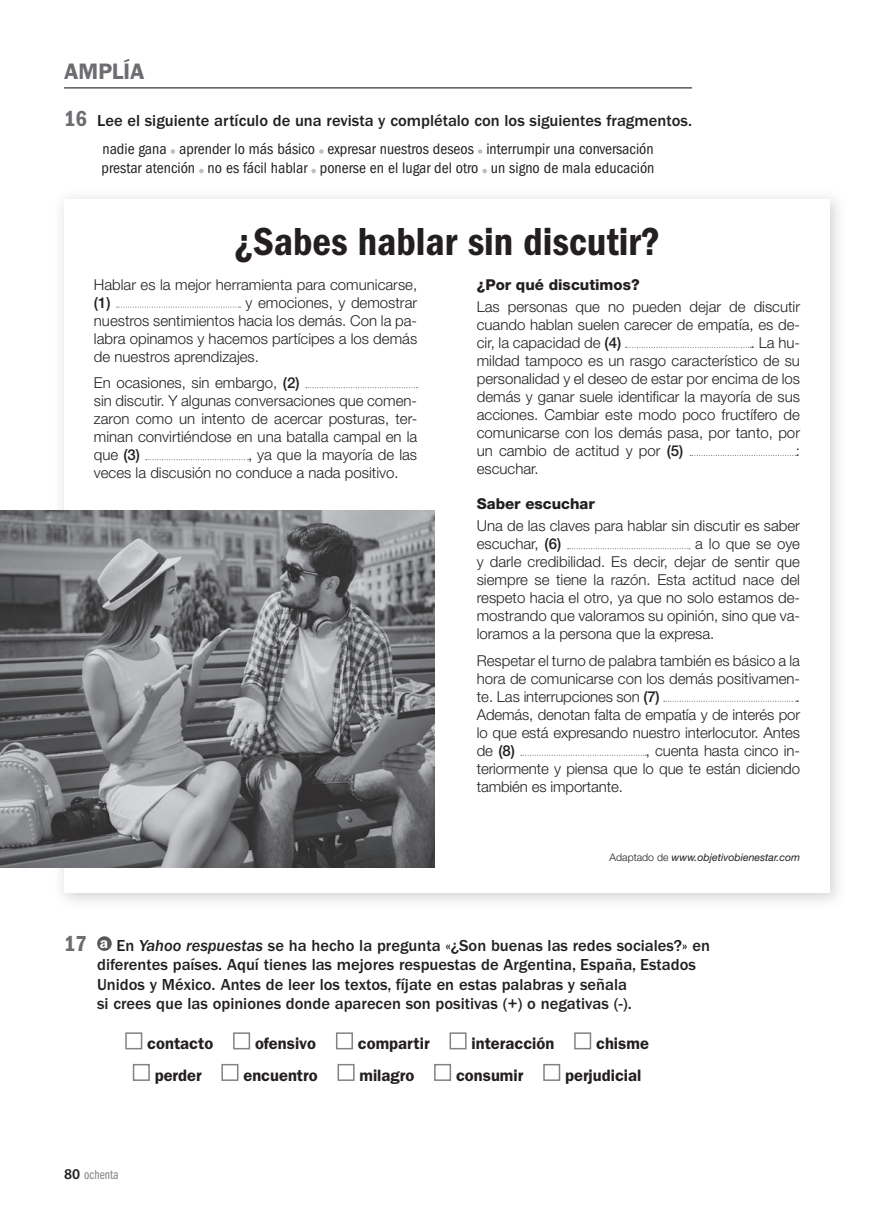
<style>
.page{position:relative;width:894px;height:1212px;background:#fff}
.page>*{position:absolute;margin:0;border:0;box-sizing:border-box;transform-origin:0 0}
.t1{font:40.5px "ITC Franklin Gothic Std Dm Cd";color:#231f20}
.t2{font:600 22.5px "ITC Franklin Gothic Std";color:#6c6d70}
.t3{font:500 16.5px/19.5px "ITC Franklin Gothic Std";color:#231f20}
.t4{font:600 16.5px "ITC Franklin Gothic Std";color:#231f20}
.t5{font:condensed 15.75px/19.5px "ITC Franklin Gothic Std";color:#231f20}
.t6{font:300 15px/18px "Helvetica Neue LT Std";color:#231f20;text-align:justify}
.t7{font:800 15px "Helvetica Neue LT Std";color:#231f20}
.t8{font:500 15px "Helvetica Neue LT Std";color:#231f20}
.t9{font:13.5px "ITC Franklin Gothic Std Bk Cp";color:#808285}
.t10{font:italic 10.5px "Helvetica Neue LT Std";color:#231f20}
.s1{font-family:"ITC Franklin Gothic Std Dm Cd";font-weight:400;font-size:22.5px;color:#6c6d70}
.s2{font-weight:500}
.s3{font-weight:300;font-style:normal}
.s4{font-family:"ITC Franklin Gothic Std Med It";font-weight:400}
.s5{font-family:"Myriad Pro";font-weight:600;font-size:15px;color:#231f20}
</style>
<div class="page">
<svg style="left:171px;top:149px;width:4px;height:5px"></svg>
<svg style="left:319px;top:149px;width:4px;height:5px"></svg>
<svg style="left:478px;top:149px;width:4px;height:5px"></svg>
<svg style="left:199px;top:169px;width:5px;height:4px"></svg>
<svg style="left:311px;top:169px;width:5px;height:4px"></svg>
<svg style="left:482px;top:169px;width:5px;height:4px"></svg>
<hr style="left:64px;top:87px;width:628px;height:1px;background:#231f20">
<div style="left:97px;top:936px;width:15px;height:15px;background:#57585a;border-radius:50%"></div>
<div style="left:125px;top:1032px;width:17px;height:17px;background:#fff;border:2px solid #808285"></div>
<div style="left:233px;top:1032px;width:17px;height:17px;background:#fff;border:2px solid #808285"></div>
<div style="left:336px;top:1032px;width:17px;height:17px;background:#fff;border:2px solid #808285"></div>
<div style="left:449px;top:1032px;width:17px;height:17px;background:#fff;border:2px solid #808285"></div>
<div style="left:574px;top:1032px;width:17px;height:17px;background:#fff;border:2px solid #808285"></div>
<div style="left:133px;top:1064px;width:17px;height:17px;background:#fff;border:2px solid #808285"></div>
<div style="left:221px;top:1064px;width:17px;height:17px;background:#fff;border:2px solid #808285"></div>
<div style="left:337px;top:1064px;width:17px;height:17px;background:#fff;border:2px solid #808285"></div>
<div style="left:434px;top:1064px;width:17px;height:17px;background:#fff;border:2px solid #808285"></div>
<div style="left:543px;top:1064px;width:17px;height:17px;background:#fff;border:2px solid #808285"></div>
<svg style="left:117px;top:306px;width:123px;height:2px"></svg>
<svg style="left:306px;top:387px;width:111px;height:1px"></svg>
<svg style="left:146px;top:459px;width:102px;height:1px"></svg>
<svg style="left:625px;top:347px;width:126px;height:1px"></svg>
<svg style="left:690px;top:455px;width:106px;height:1px"></svg>
<svg style="left:567px;top:548px;width:123px;height:1px"></svg>
<svg style="left:663px;top:700px;width:133px;height:2px"></svg>
<svg style="left:521px;top:754px;width:125px;height:2px"></svg>
<img style="left:0;top:510px;width:434px;height:357px">
<h2 class="t2" style="left:64px;top:58px;width:82px">aMplía</h2>
<p class="t3" style="left:64px;top:111px;width:629px"><span class="s1">16</span> Lee el siguiente artículo de una revista y complétalo con los siguientes fragmentos.</p>
<p class="t5" style="left:102px;top:139px;width:554px">nadie gana aprender lo más básico expresar nuestros deseos interrumpir una conversación prestar atención no es fácil hablar ponerse en el lugar del otro un signo de mala educación</p>
<h1 class="t1" style="left:234px;top:218px;width:428px">¿Sabes hablar sin discutir?</h1>
<p class="t6" style="left:94px;top:275px;width:325px">Hablar es la mejor herramienta para comunicarse,</p>
<p class="t8" style="left:94px;top:293px;width:18px">(1)</p>
<p class="t7" style="left:477px;top:275px;width:164px">¿Por qué discutimos?</p>
<p class="t6" style="left:477px;top:297px;width:325px">Las personas que no pueden dejar de discutir cuando hablan suelen carecer de empatía, es de&shy;cir, la capacidad de <span class="s2">(4)</span></p>
<p class="t6" style="left:94px;top:293px;width:325px;text-indent:152px">y emociones, y demostrar nuestros sentimientos hacia los demás. Con la pa&shy;labra opinamos y hacemos partícipes a los demás de nuestros aprendizajes.</p>
<p class="t6" style="left:94px;top:373px;width:325px;text-align:left">En ocasiones, sin embargo, <span class="s2">(2)<br></span>sin discutir. Y algunas conversaciones que comen&shy;zaron como un intento de acercar posturas, ter&shy;minan convirtiéndose en una batalla campal en la que <span class="s2">(3)</span></p>
<p class="t6" style="left:477px;top:333px;width:325px;text-indent:274px">. La hu&shy;mildad tampoco es un rasgo característico de su personalidad y el deseo de estar por encima de los demás y ganar suele identificar la mayoría de sus acciones. Cambiar este modo poco fructífero de comunicarse con los demás pasa, por tanto, por un cambio de actitud y por <span class="s2">(5)</span></p>
<p class="t6" style="left:796px;top:441px;width:6px">:</p>
<p class="t6" style="left:94px;top:445px;width:325px;text-indent:154px">, ya que la mayoría de las veces la discusión no conduce a nada positivo.</p>
<p class="t6" style="left:477px;top:459px;width:63px">escuchar.</p>
<p class="t7" style="left:477px;top:495px;width:120px">Saber escuchar</p>
<p class="t6" style="left:477px;top:516px;width:325px">Una de las claves para hablar sin discutir es saber escuchar, <span class="s2">(6)</span></p>
<p class="t6" style="left:477px;top:534px;width:325px;text-indent:218px">a lo que se oye y darle credibilidad. Es decir, dejar de sentir que siempre se tiene la razón. Esta actitud nace del respeto hacia el otro, ya que no solo estamos de&shy;mostrando que valoramos su opinión, sino que va&shy;loramos a la persona que la expresa.</p>
<p class="t6" style="left:477px;top:651px;width:325px">Respetar el turno de palabra también es básico a la hora de comunicarse con los demás positivamen&shy;te. Las interrupciones son <span class="s2">(7)</span></p>
<p class="t6" style="left:477px;top:687px;width:325px;text-indent:319px">.<br>Además, denotan falta de empatía y de interés por lo que está expresando nuestro interlocutor. Antes de <span class="s2">(8)</span></p>
<p class="t6" style="left:477px;top:741px;width:325px;text-indent:169px">, cuenta hasta cinco in&shy;teriormente y piensa que lo que te están diciendo también es importante.</p>
<p class="t10" style="left:609px;top:851px;width:192px"><span class="s3">Adaptado de</span> www.objetivobienestar.com</p>
<p class="t3" style="left:97px;top:936px;width:614px;text-indent:-33px"><span class="s1">17</span> <sup>a</sup> En <span class="s4">Yahoo respuestas</span> se ha hecho la pregunta «¿Son buenas las redes sociales?» en diferentes países. Aquí tienes las mejores respuestas de Argentina, España, Estados Unidos y México. Antes de leer los textos, fíjate en estas palabras y señala<br>si crees que las opiniones donde aparecen son positivas (+) o negativas (-).</p>
<p class="t4" style="left:147px;top:1034px;width:67px">contacto</p>
<p class="t4" style="left:255px;top:1034px;width:63px">ofensivo</p>
<p class="t4" style="left:358px;top:1034px;width:73px">compartir</p>
<p class="t4" style="left:471px;top:1034px;width:84px">interacción</p>
<p class="t4" style="left:596px;top:1034px;width:54px">chisme</p>
<p class="t4" style="left:155px;top:1065px;width:48px">perder</p>
<p class="t4" style="left:243px;top:1065px;width:76px">encuentro</p>
<p class="t4" style="left:359px;top:1065px;width:56px">milagro</p>
<p class="t4" style="left:456px;top:1065px;width:69px">consumir</p>
<p class="t4" style="left:565px;top:1065px;width:78px">perjudicial</p>
<p class="t9" style="left:64px;top:1167px;width:56px"><span class="s5">80</span> ochenta</p>
</div>
